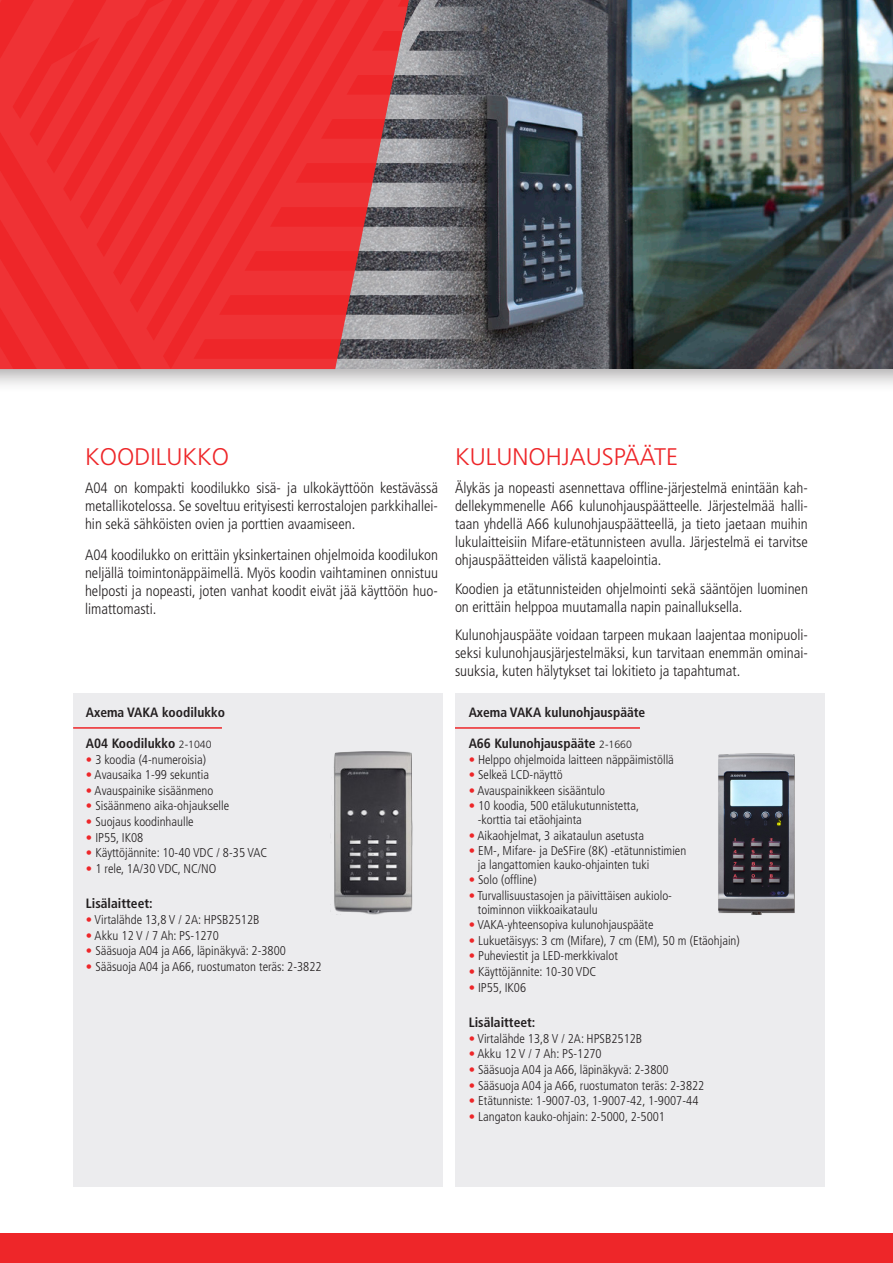
<style>
.page{position:relative;width:893px;height:1263px;background:#fff}
.page>*{position:absolute;margin:0;border:0;box-sizing:border-box;transform-origin:0 0}
.t1{font:300 24px "Frutiger LT Std";color:#ee2629}
.chapeau{font:300 condensed 15px/18px "Frutiger LT Std";color:#231f20;text-align:justify}
.t2{font:700 condensed 13.5px "Frutiger LT Std";color:#231f20}
.t3{font:300 condensed 12.75px/13.5px "Frutiger LT Std";color:#231f20}
.s1{font-weight:300;font-stretch:normal;font-size:10.5px}
.s2{color:#ee2629}
</style>
<div class="page">
<div style="left:0;top:272px;width:893px;height:121px;background:#231f20;opacity:.4"></div>
<img style="left:547px;top:0;width:346px;height:368px">
<div style="left:0;top:1233px;width:893px;height:30px;background:#ee2629"></div>
<div style="left:455px;top:693px;width:370px;height:493px;background:#ececee"></div>
<div style="left:73px;top:693px;width:370px;height:493px;background:#ececee"></div>
<hr style="left:73px;top:727px;width:149px;height:2px;background:#ee2629">
<img style="left:718px;top:753px;width:77px;height:162px">
<hr style="left:455px;top:727px;width:185px;height:2px;background:#ee2629">
<img style="left:333px;top:751px;width:80px;height:164px">
<svg style="left:409px;top:0;width:138px;height:369px;background:#5e6067"></svg>
<svg style="left:0;top:0;width:409px;height:369px;background:#e43437"></svg>
<p class="t1" style="left:85px;top:443px;width:145px">KOODILUKKO</p>
<p class="t1" style="left:455px;top:443px;width:225px">KULUNOHJAUSPÄÄTE</p>
<p class="chapeau" style="left:85px;top:479px;width:354px">A04 on kompakti koodilukko sisä- ja ulkokäyttöön kestävässä metallikotelossa. Se soveltuu erityisesti kerrostalojen parkkihallei&shy;hin sekä sähköisten ovien ja porttien avaamiseen.</p>
<p class="chapeau" style="left:85px;top:546px;width:354px">A04 koodilukko on erittäin yksinkertainen ohjelmoida koodilukon neljällä toimintonäppäimellä. Myös koodin vaihtaminen onnistuu helposti ja nopeasti, joten vanhat koodit eivät jää käyttöön huo&shy;limattomasti.</p>
<p class="t2" style="left:86px;top:705px;width:141px">Axema VAKA koodilukko</p>
<p class="t2" style="left:86px;top:735px;width:127px">A04 Koodilukko <span class="s1">2-1040</span></p>
<p class="t3" style="left:86px;top:752px;width:122px"><span class="s2">•</span> 3 koodia (4-numeroisia)</p>
<p class="t3" style="left:86px;top:768px;width:125px"><span class="s2">•</span> Avausaika 1-99 sekuntia</p>
<p class="t3" style="left:86px;top:784px;width:129px"><span class="s2">•</span> Avauspainike sisäänmeno</p>
<p class="t3" style="left:86px;top:799px;width:145px"><span class="s2">•</span> Sisäänmeno aika-ohjaukselle</p>
<p class="t3" style="left:86px;top:815px;width:109px"><span class="s2">•</span> Suojaus koodinhaulle</p>
<p class="t3" style="left:86px;top:831px;width:59px"><span class="s2">•</span> IP55, IK08</p>
<p class="t3" style="left:86px;top:846px;width:183px"><span class="s2">•</span> Käyttöjännite: 10-40 VDC / 8-35 VAC</p>
<p class="t3" style="left:86px;top:862px;width:132px"><span class="s2">•</span> 1 rele, 1A/30 VDC, NC/NO</p>
<p class="t2" style="left:86px;top:896px;width:68px">Lisälaitteet:</p>
<p class="t3" style="left:86px;top:913px;width:175px"><span class="s2">•</span> Virtalähde 13,8 V / 2A: HPSB2512B</p>
<p class="t3" style="left:86px;top:929px;width:134px"><span class="s2">•</span> Akku 12 V / 7 Ah: PS-1270</p>
<p class="t3" style="left:86px;top:944px;width:202px"><span class="s2">•</span> Sääsuoja A04 ja A66, läpinäkyvä: 2-3800</p>
<p class="t3" style="left:86px;top:960px;width:237px"><span class="s2">•</span> Sääsuoja A04 ja A66, ruostumaton teräs: 2-3822</p>
<p class="chapeau" style="left:455px;top:479px;width:354px">Älykäs ja nopeasti asennettava offline-järjestelmä enintään kah&shy;dellekymmenelle A66 kulunohjauspäätteelle. Järjestelmää halli&shy;taan yhdellä A66 kulunohjauspäätteellä, ja tieto jaetaan muihin lukulaitteisiin Mifare-etätunnisteen avulla. Järjestelmä ei tarvitse ohjauspäätteiden välistä kaapelointia.</p>
<p class="chapeau" style="left:455px;top:580px;width:354px">Koodien ja etätunnisteiden ohjelmointi sekä sääntöjen luominen on erittäin helppoa muutamalla napin painalluksella.</p>
<p class="chapeau" style="left:455px;top:626px;width:354px">Kulunohjauspääte voidaan tarpeen mukaan laajentaa monipuoli&shy;seksi kulunohjausjärjestelmäksi, kun tarvitaan enemmän ominai&shy;suuksia, kuten hälytykset tai lokitieto ja tapahtumat.</p>
<p class="t2" style="left:469px;top:705px;width:178px">Axema VAKA kulunohjauspääte</p>
<p class="t2" style="left:469px;top:735px;width:165px">A66 Kulunohjauspääte <span class="s1">2-1660</span></p>
<p class="t3" style="left:469px;top:753px;width:207px"><span class="s2">•</span> Helppo ohjelmoida laitteen näppäimistöllä</p>
<p class="t3" style="left:469px;top:768px;width:95px"><span class="s2">•</span> Selkeä LCD-näyttö</p>
<p class="t3" style="left:469px;top:784px;width:138px"><span class="s2">•</span> Avauspainikkeen sisääntulo</p>
<p class="t3" style="left:478px;top:799px;width:163px;text-indent:-9px"><span class="s2">•</span> 10 koodia, 500 etälukutunnistetta, -korttia tai etäohjainta</p>
<p class="t3" style="left:469px;top:829px;width:177px"><span class="s2">•</span> Aikaohjelmat, 3 aikataulun asetusta</p>
<p class="t3" style="left:478px;top:844px;width:210px;text-indent:-9px"><span class="s2">•</span> EM-, Mifare- ja DeSFire (8K) -etätunnistimien ja langattomien kauko-ohjainten tuki</p>
<p class="t3" style="left:469px;top:873px;width:70px"><span class="s2">•</span> Solo (offline)</p>
<p class="t3" style="left:478px;top:889px;width:196px;text-indent:-9px"><span class="s2">•</span> Turvallisuustasojen ja päivittäisen aukiolo&shy;toiminnon viikkoaikataulu</p>
<p class="t3" style="left:469px;top:918px;width:186px"><span class="s2">•</span> VAKA-yhteensopiva kulunohjauspääte</p>
<p class="t3" style="left:469px;top:934px;width:273px"><span class="s2">•</span> Lukuetäisyys: 3 cm (Mifare), 7 cm (EM), 50 m (Etäohjain)</p>
<p class="t3" style="left:469px;top:949px;width:151px"><span class="s2">•</span> Puheviestit ja LED-merkkivalot</p>
<p class="t3" style="left:469px;top:965px;width:129px"><span class="s2">•</span> Käyttöjännite: 10-30 VDC</p>
<p class="t3" style="left:469px;top:981px;width:59px"><span class="s2">•</span> IP55, IK06</p>
<p class="t2" style="left:469px;top:1014px;width:68px">Lisälaitteet:</p>
<p class="t3" style="left:469px;top:1032px;width:175px"><span class="s2">•</span> Virtalähde 13,8 V / 2A: HPSB2512B</p>
<p class="t3" style="left:469px;top:1047px;width:134px"><span class="s2">•</span> Akku 12 V / 7 Ah: PS-1270</p>
<p class="t3" style="left:469px;top:1063px;width:202px"><span class="s2">•</span> Sääsuoja A04 ja A66, läpinäkyvä: 2-3800</p>
<p class="t3" style="left:469px;top:1079px;width:237px"><span class="s2">•</span> Sääsuoja A04 ja A66, ruostumaton teräs: 2-3822</p>
<p class="t3" style="left:469px;top:1094px;width:231px"><span class="s2">•</span> Etätunniste: 1-9007-03, 1-9007-42, 1-9007-44</p>
<p class="t3" style="left:469px;top:1110px;width:198px"><span class="s2">•</span> Langaton kauko-ohjain: 2-5000, 2-5001</p>
</div>
